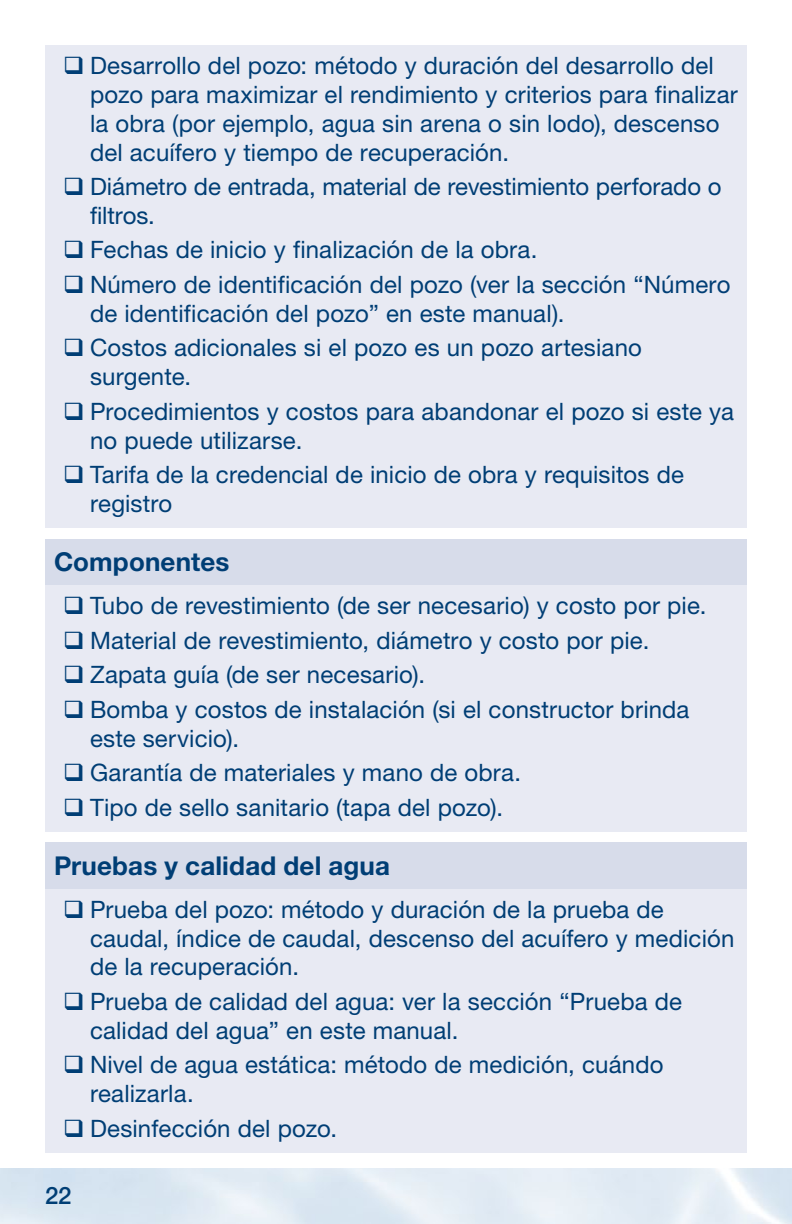
<style>
.page{position:relative;width:792px;height:1224px;background:#fff}
.page>*{position:absolute;margin:0;border:0;box-sizing:border-box;transform-origin:0 0}
.h4_checklist{font:700 26px "Helvetica Neue LT Std";letter-spacing:.005em;color:#003e75}
.t1{font:24px/28.8px "Helvetica Neue LT Std";letter-spacing:.005em;color:#003e75}
.t2{font:500 24px "Helvetica Neue LT Std";color:#003e75}
</style>
<div class="page">
<div style="left:45px;top:45px;width:702px;height:131px;background:#e8eaf3"></div>
<div style="left:45px;top:166px;width:702px;height:74px;background:#e8eaf3"></div>
<div style="left:45px;top:230px;width:702px;height:44px;background:#e8eaf3"></div>
<div style="left:45px;top:264px;width:702px;height:74px;background:#e8eaf3"></div>
<div style="left:45px;top:328px;width:702px;height:73px;background:#e8eaf3"></div>
<div style="left:45px;top:391px;width:702px;height:73px;background:#e8eaf3"></div>
<div style="left:45px;top:454px;width:702px;height:74px;background:#e8eaf3"></div>
<div style="left:45px;top:539px;width:702px;height:48px;background:#d7dcea"></div>
<div style="left:45px;top:585px;width:702px;height:45px;background:#e8eaf3"></div>
<div style="left:45px;top:620px;width:702px;height:45px;background:#e8eaf3"></div>
<div style="left:45px;top:654px;width:702px;height:45px;background:#e8eaf3"></div>
<div style="left:45px;top:689px;width:702px;height:73px;background:#e8eaf3"></div>
<div style="left:45px;top:752px;width:702px;height:45px;background:#e8eaf3"></div>
<div style="left:45px;top:787px;width:702px;height:45px;background:#e8eaf3"></div>
<div style="left:45px;top:843px;width:702px;height:48px;background:#d7dcea"></div>
<div style="left:45px;top:889px;width:702px;height:102px;background:#e8eaf3"></div>
<div style="left:45px;top:981px;width:702px;height:74px;background:#e8eaf3"></div>
<div style="left:45px;top:1045px;width:702px;height:73px;background:#e8eaf3"></div>
<div style="left:45px;top:1108px;width:702px;height:45px;background:#e8eaf3"></div>
<p class="t1" style="left:90px;top:51px;width:649px">Desarrollo del pozo: método y duración del desarrollo del pozo para maximizar el rendimiento y criterios para finalizar la obra (por ejemplo, agua sin arena o sin lodo), descenso del acuífero y tiempo de recuperación.</p>
<p class="t1" style="left:90px;top:172px;width:633px">Diámetro de entrada, material de revestimiento perforado o filtros.</p>
<p class="t1" style="left:90px;top:235px;width:449px">Fechas de inicio y finalización de la obra.</p>
<p class="t1" style="left:90px;top:270px;width:642px">Número de identificación del pozo (ver la sección “Número de identificación del pozo” en este manual).</p>
<p class="t1" style="left:90px;top:333px;width:553px">Costos adicionales si el pozo es un pozo artesiano surgente.</p>
<p class="t1" style="left:90px;top:396px;width:645px">Procedimientos y costos para abandonar el pozo si este ya no puede utilizarse.</p>
<p class="t1" style="left:90px;top:460px;width:595px">Tarifa de la credencial de inicio de obra y requisitos de registro</p>
<h4 class="h4_checklist" style="left:54px;top:546px;width:177px">Componentes</h4>
<p class="t1" style="left:90px;top:591px;width:618px">Tubo de revestimiento (de ser necesario) y costo por pie.</p>
<p class="t1" style="left:90px;top:625px;width:561px">Material de revestimiento, diámetro y costo por pie.</p>
<p class="t1" style="left:90px;top:660px;width:337px">Zapata guía (de ser necesario).</p>
<p class="t1" style="left:90px;top:695px;width:601px">Bomba y costos de instalación (si el constructor brinda este servicio).</p>
<p class="t1" style="left:90px;top:758px;width:433px">Garantía de materiales y mano de obra.</p>
<p class="t1" style="left:90px;top:792px;width:415px">Tipo de sello sanitario (tapa del pozo).</p>
<p class="h4_checklist" style="left:54px;top:849px;width:338px">Pruebas y calidad del agua</p>
<p class="t1" style="left:90px;top:895px;width:646px">Prueba del pozo: método y duración de la prueba de caudal, índice de caudal, descenso del acuífero y medición de la recuperación.</p>
<p class="t1" style="left:90px;top:987px;width:594px">Prueba de calidad del agua: ver la sección “Prueba de calidad del agua” en este manual.</p>
<p class="t1" style="left:90px;top:1050px;width:575px">Nivel de agua estática: método de medición, cuándo realizarla.</p>
<p class="t1" style="left:90px;top:1114px;width:249px">Desinfección del pozo.</p>
<p class="t2" style="left:45px;top:1181px;width:28px">22</p>
</div>
